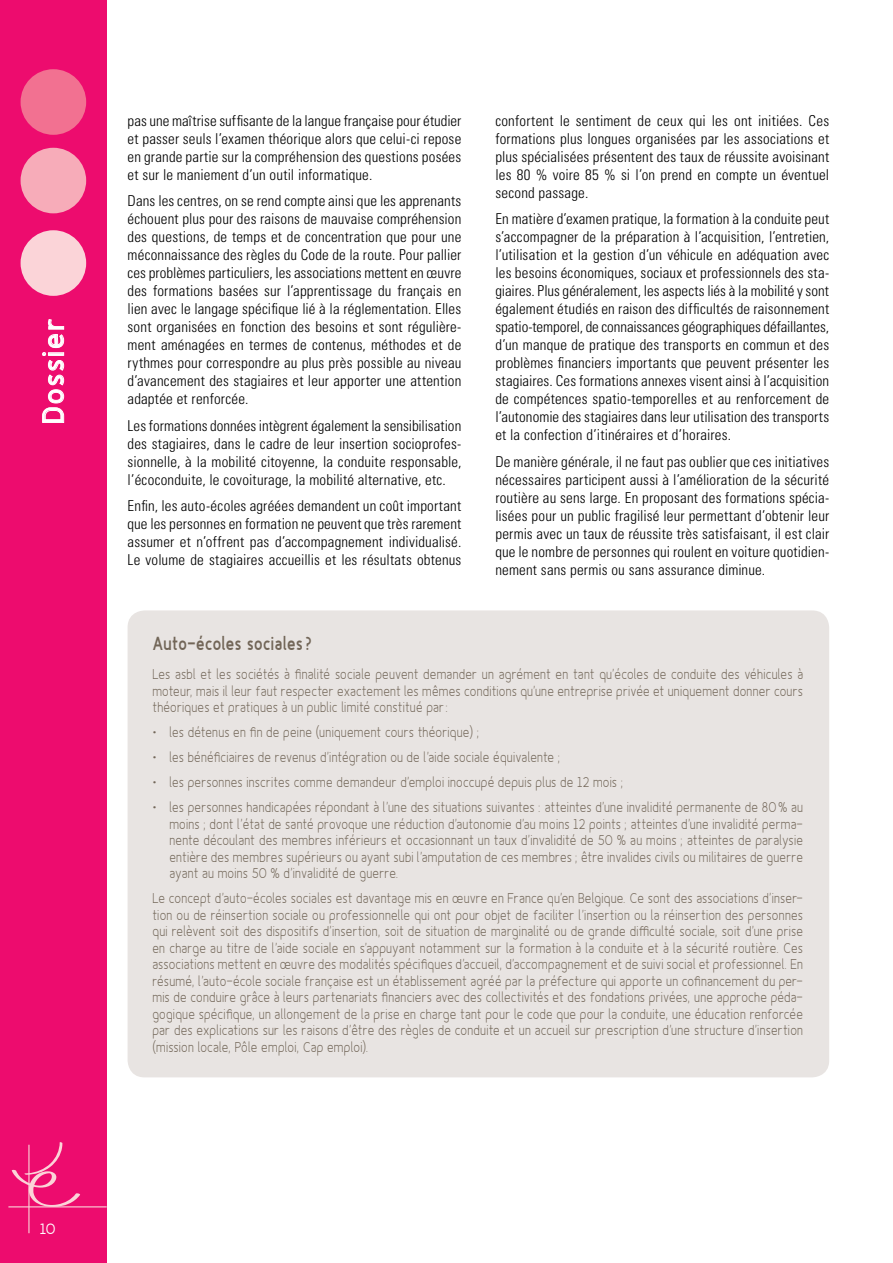
<style>
.page{position:relative;width:893px;height:1263px;background:#fff}
.page>*{position:absolute;margin:0;border:0;box-sizing:border-box;transform-origin:0 0}
.t1{font:700 30px "Fineness Pro";letter-spacing:.07em;color:#fff}
.t2{font:18px "Fineness Pro Black Cond";color:#726658}
.t3{font:300 condensed 15px/18px "Univers LT Std";letter-spacing:.01em;color:#000;text-align:justify}
.t4{font:15px "Fineness Pro";color:#fff}
.t5{font:13.5px/16.5px "Fineness Pro Light Cond";letter-spacing:.02em;color:#726658;text-align:justify}
</style>
<div class="page">
<div style="left:0;top:0;width:106px;height:1263px;background:#ed0c6e"></div>
<svg style="left:12px;top:1142px;width:68px;height:64px"></svg>
<hr style="left:28px;top:1145px;width:2px;height:88px;background:#fbd4d8">
<hr style="left:8px;top:1206px;width:99px;height:1px;background:#fbd4d8">
<div style="left:21px;top:69px;width:65px;height:66px;background:#f27191;border-radius:50%"></div>
<div style="left:21px;top:148px;width:65px;height:65px;background:#f7acb9;border-radius:50%"></div>
<div style="left:21px;top:230px;width:65px;height:66px;background:#fbd4d8;border-radius:50%"></div>
<svg style="left:42px;top:319px;width:22px;height:104px"></svg>
<div style="left:128px;top:610px;width:701px;height:467px;background:#e8e4e2;border-radius:17px"></div>
<h1 class="t1" style="left:35px;top:422px;width:107px;rotate:-90deg">Dossier</h1>
<p class="t3" style="left:128px;top:111px;width:335px">pas une maîtrise suffisante de la langue française pour étudier et passer seuls l’examen théorique alors que celui-ci repose en grande partie sur la compréhension des questions posées et sur le maniement d’un outil informatique.</p>
<p class="t3" style="left:128px;top:192px;width:335px">Dans les centres, on se rend compte ainsi que les apprenants échouent plus pour des raisons de mauvaise compréhension des questions, de temps et de concentration que pour une méconnaissance des règles du Code de la route. Pour pallier ces problèmes particuliers, les associations mettent en œuvre des formations basées sur l’apprentissage du français en lien avec le langage spécifique lié à la réglementation. Elles sont organisées en fonction des besoins et sont régulière&shy;ment aménagées en termes de contenus, méthodes et de rythmes pour correspondre au plus près possible au niveau d’avancement des stagiaires et leur apporter une attention adaptée et renforcée.</p>
<p class="t3" style="left:128px;top:416px;width:335px">Les formations données intègrent également la sensibilisation des stagiaires, dans le cadre de leur insertion socioprofes&shy;sionnelle, à la mobilité citoyenne, la conduite responsable, l’écoconduite, le covoiturage, la mobilité alternative, etc.</p>
<p class="t3" style="left:128px;top:497px;width:335px">Enfin, les auto-écoles agréées demandent un coût important que les personnes en formation ne peuvent que très rarement assumer et n’offrent pas d’accompagnement individualisé.<br>Le volume de stagiaires accueillis et les résultats obtenus</p>
<p class="t3" style="left:495px;top:111px;width:335px">confortent le sentiment de ceux qui les ont initiées. Ces formations plus longues organisées par les associations et plus spécialisées présentent des taux de réussite avoisinant les 80 % voire 85 % si l’on prend en compte un éventuel second passage.</p>
<p class="t3" style="left:495px;top:210px;width:335px">En matière d’examen pratique, la formation à la conduite peut s’accompagner de la préparation à l’acquisition, l’entretien, l’utilisation et la gestion d’un véhicule en adéquation avec les besoins économiques, sociaux et professionnels des sta&shy;giaires. Plus généralement, les aspects liés à la mobilité y sont également étudiés en raison des difficultés de raisonnement spatio-temporel, de connaissances géographiques défaillantes, d’un manque de pratique des transports en commun et des problèmes financiers importants que peuvent présenter les stagiaires. Ces formations annexes visent ainsi à l’acquisition de compétences spatio-temporelles et au renforcement de l’autonomie des stagiaires dans leur utilisation des transports et la confection d’itinéraires et d’horaires.</p>
<p class="t3" style="left:495px;top:452px;width:335px">De manière générale, il ne faut pas oublier que ces initiatives nécessaires participent aussi à l’amélioration de la sécurité routière au sens large. En proposant des formations spécia&shy;lisées pour un public fragilisé leur permettant d’obtenir leur permis avec un taux de réussite très satisfaisant, il est clair que le nombre de personnes qui roulent en voiture quotidien&shy;nement sans permis ou sans assurance diminue.</p>
<p class="t2" style="left:153px;top:632px;width:161px">Auto-écoles sociales?</p>
<p class="t5" style="left:153px;top:666px;width:652px">Les asbl et les sociétés à finalité sociale peuvent demander un agrément en tant qu’écoles de conduite des véhicules à moteur, mais il leur faut respecter exactement les mêmes conditions qu’une entreprise privée et uniquement donner cours théoriques et pratiques à un public limité constitué par:</p>
<p class="t5" style="left:153px;top:724px;width:328px">• les détenus en fin de peine (uniquement cours théorique) ;</p>
<p class="t5" style="left:153px;top:749px;width:410px">• les bénéficiaires de revenus d’intégration ou de l’aide sociale équivalente ;</p>
<p class="t5" style="left:153px;top:774px;width:472px">• les personnes inscrites comme demandeur d’emploi inoccupé depuis plus de 12 mois ;</p>
<p class="t5" style="left:170px;top:799px;width:635px;text-indent:-17px">• les personnes handicapées répondant à l’une des situations suivantes : atteintes d’une invalidité permanente de 80% au moins ; dont l’état de santé provoque une réduction d’autonomie d’au moins 12 points ; atteintes d’une invalidité perma&shy;nente découlant des membres inférieurs et occasionnant un taux d’invalidité de 50 % au moins ; atteintes de paralysie entière des membres supérieurs ou ayant subi l’amputation de ces membres ; être invalides civils ou militaires de guerre ayant au moins 50 % d’invalidité de guerre.</p>
<p class="t5" style="left:153px;top:890px;width:652px">Le concept d’auto-écoles sociales est davantage mis en œuvre en France qu’en Belgique. Ce sont des associations d’inser&shy;tion ou de réinsertion sociale ou professionnelle qui ont pour objet de faciliter l’insertion ou la réinsertion des personnes qui relèvent soit des dispositifs d’insertion, soit de situation de marginalité ou de grande difficulté sociale, soit d’une prise en charge au titre de l’aide sociale en s’appuyant notamment sur la formation à la conduite et à la sécurité routière. Ces associations mettent en œuvre des modalités spécifiques d’accueil, d’accompagnement et de suivi social et professionnel. En résumé, l’auto-école sociale française est un établissement agréé par la préfecture qui apporte un cofinancement du per&shy;mis de conduire grâce à leurs partenariats financiers avec des collectivités et des fondations privées, une approche péda&shy;gogique spécifique, un allongement de la prise en charge tant pour le code que pour la conduite, une éducation renforcée par des explications sur les raisons d’être des règles de conduite et un accueil sur prescription d’une structure d’insertion (mission locale, Pôle emploi, Cap emploi).</p>
<p class="t4" style="left:40px;top:1219px;width:18px">10</p>
</div>
